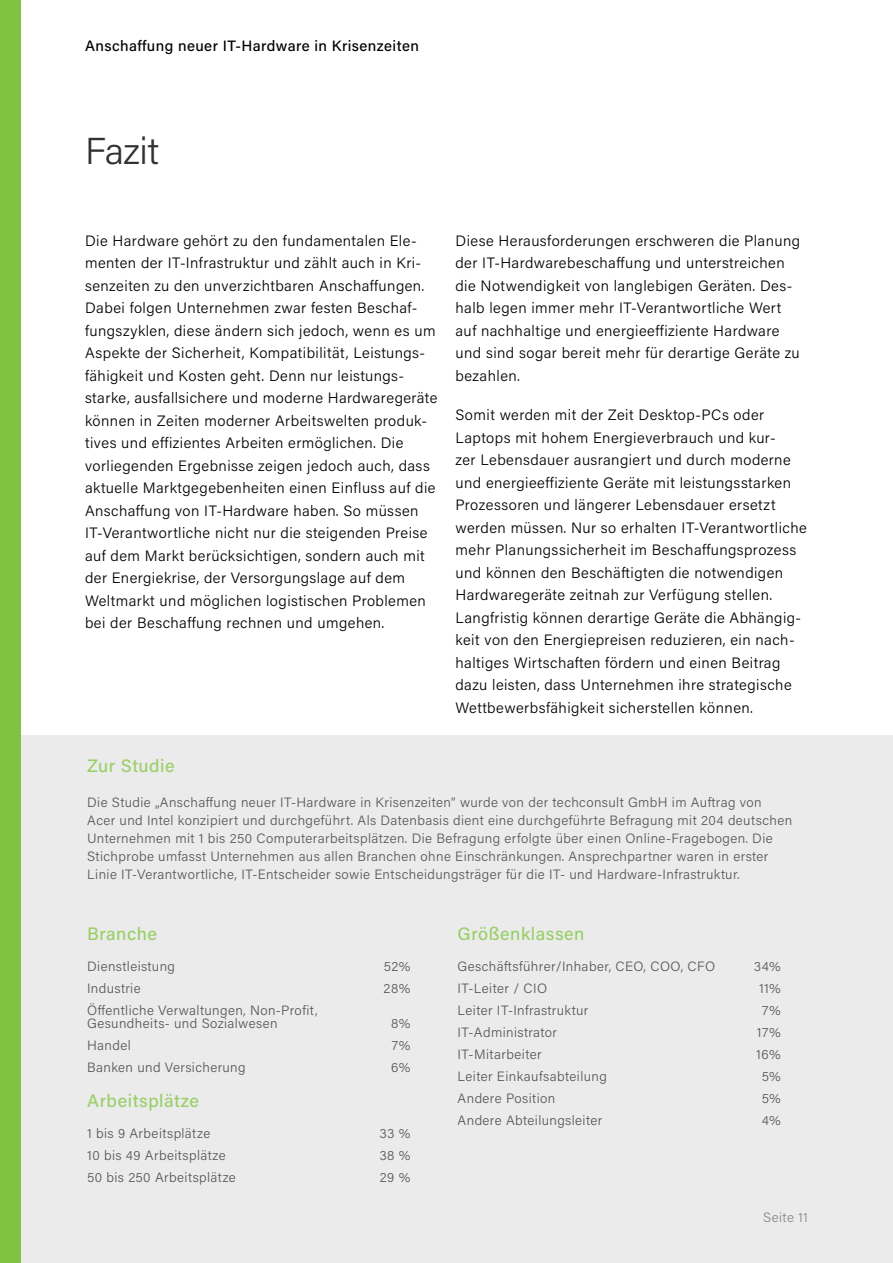
<style>
.page{position:relative;width:893px;height:1263px;background:#fff}
.page>*{position:absolute;margin:0;border:0;box-sizing:border-box;transform-origin:0 0}
.t1{font:300 37.5px "Acumin Pro";letter-spacing:-.01em;color:#323232}
.t2{font:500 18px "Acumin Pro";letter-spacing:.03em;color:#9acf69}
.t3{font:300 15px/22.5px "Acumin Pro";letter-spacing:.03em;color:#000}
.t4{font:500 15px "Acumin Pro";letter-spacing:.03em;color:#000}
.t5{font:300 13.5px/18px "Acumin Pro";letter-spacing:.03em;color:#575756}
.t6{font:300 13.5px "Acumin Pro";letter-spacing:.035em;color:#878787}
</style>
<div class="page">
<div style="left:0;top:736px;width:893px;height:527px;background:#ebebeb"></div>
<div style="left:0;top:0;width:21px;height:1263px;background:#80c343"></div>
<p class="t4" style="left:85px;top:35px;width:335px">Anschaffung neuer IT-Hardware in Krisenzeiten</p>
<h1 class="t1" style="left:85px;top:125px;width:76px">Fazit</h1>
<p class="t3" style="left:85px;top:229px;width:354px">Die Hardware gehört zu den fundamentalen Ele&shy;menten der IT-Infrastruktur und zählt auch in Kri&shy;senzeiten zu den unverzichtbaren Anschaffungen.<br>Dabei folgen Unternehmen zwar festen Beschaf&shy;fungszyklen, diese ändern sich jedoch, wenn es um Aspekte der Sicherheit, Kompatibilität, Leistungs&shy;fähigkeit und Kosten geht. Denn nur leistungs&shy;starke, ausfallsichere und moderne Hardwaregeräte können in Zeiten moderner Arbeitswelten produk&shy;tives und effizientes Arbeiten ermöglichen. Die vorliegenden Ergebnisse zeigen jedoch auch, dass aktuelle Marktgegebenheiten einen Einfluss auf die Anschaffung von IT-Hardware haben. So müssen IT-Verantwortliche nicht nur die steigenden Preise auf dem Markt berücksichtigen, sondern auch mit der Energiekrise, der Versorgungslage auf dem Weltmarkt und möglichen logistischen Problemen bei der Beschaffung rechnen und umgehen.</p>
<p class="t3" style="left:455px;top:229px;width:346px">Diese Herausforderungen erschweren die Planung der IT-Hardwarebeschaffung und unterstreichen die Notwendigkeit von langlebigen Geräten. Des&shy;halb legen immer mehr IT-Verantwortliche Wert auf nachhaltige und energieeffiziente Hardware und sind sogar bereit mehr für derartige Geräte zu bezahlen.</p>
<p class="t3" style="left:455px;top:403px;width:353px">Somit werden mit der Zeit Desktop-PCs oder Laptops mit hohem Energieverbrauch und kur-<br>zer Lebensdauer ausrangiert und durch moderne und energieeffiziente Geräte mit leistungsstarken Prozessoren und längerer Lebensdauer ersetzt werden müssen. Nur so erhalten IT-Verantwortliche mehr Planungssicherheit im Beschaffungsprozess und können den Beschäftigten die notwendigen Hardwaregeräte zeitnah zur Verfügung stellen.<br>Langfristig können derartige Geräte die Abhängig&shy;keit von den Energiepreisen reduzieren, ein nach&shy;haltiges Wirtschaften fördern und einen Beitrag dazu leisten, dass Unternehmen ihre strategische Wettbewerbsfähigkeit sicherstellen können.</p>
<p class="t2" style="left:87px;top:753px;width:89px">Zur Studie</p>
<p class="t5" style="left:87px;top:793px;width:707px">Die Studie „Anschaffung neuer IT-Hardware in Krisenzeiten“ wurde von der techconsult GmbH im Auftrag von Acer und Intel konzipiert und durchgeführt. Als Datenbasis dient eine durchgeführte Befragung mit 204 deutschen Unternehmen mit 1 bis 250 Computerarbeitsplätzen. Die Befragung erfolgte über einen Online-Fragebogen. Die Stichprobe umfasst Unternehmen aus allen Branchen ohne Einschränkungen. Ansprechpartner waren in erster Linie IT-Verantwortliche, IT-Entscheider sowie Entscheidungsträger für die IT- und Hardware-Infrastruktur.</p>
<p class="t2" style="left:87px;top:921px;width:71px">Branche</p>
<p class="t5" style="left:87px;top:956px;width:89px">Dienstleistung</p>
<p class="t5" style="left:384px;top:956px;width:28px">52%</p>
<p class="t5" style="left:87px;top:978px;width:55px">Industrie</p>
<p class="t5" style="left:384px;top:978px;width:28px">28%</p>
<p class="t5" style="left:87px;top:1003px;width:232px;line-height:13.5px">Öffentliche Verwaltungen, Non-Profit,<br>Gesundheits- und Sozialwesen</p>
<p class="t5" style="left:391px;top:1014px;width:21px">8%</p>
<p class="t5" style="left:87px;top:1036px;width:45px">Handel</p>
<p class="t5" style="left:392px;top:1036px;width:20px">7%</p>
<p class="t5" style="left:87px;top:1058px;width:160px">Banken und Versicherung</p>
<p class="t5" style="left:391px;top:1058px;width:21px">6%</p>
<p class="t2" style="left:87px;top:1088px;width:113px">Arbeitsplätze</p>
<p class="t5" style="left:87px;top:1123px;width:125px">1 bis 9 Arbeitsplätze</p>
<p class="t5" style="left:379px;top:1123px;width:32px">33 %</p>
<p class="t5" style="left:87px;top:1145px;width:140px">10 bis 49 Arbeitsplätze</p>
<p class="t5" style="left:379px;top:1145px;width:32px">38 %</p>
<p class="t5" style="left:87px;top:1167px;width:150px">50 bis 250 Arbeitsplätze</p>
<p class="t5" style="left:380px;top:1167px;width:32px">29 %</p>
<p class="t2" style="left:458px;top:921px;width:128px">Größenklassen</p>
<p class="t5" style="left:458px;top:956px;width:259px">Geschäftsführer/Inhaber, CEO, COO, CFO</p>
<p class="t5" style="left:754px;top:956px;width:29px">34%</p>
<p class="t5" style="left:458px;top:978px;width:91px">IT-Leiter / CIO</p>
<p class="t5" style="left:759px;top:978px;width:23px">11%</p>
<p class="t5" style="left:458px;top:1000px;width:132px">Leiter IT-Infrastruktur</p>
<p class="t5" style="left:762px;top:1000px;width:20px">7%</p>
<p class="t5" style="left:458px;top:1022px;width:101px">IT-Administrator</p>
<p class="t5" style="left:757px;top:1022px;width:25px">17%</p>
<p class="t5" style="left:458px;top:1044px;width:86px">IT-Mitarbeiter</p>
<p class="t5" style="left:756px;top:1044px;width:26px">16%</p>
<p class="t5" style="left:458px;top:1066px;width:151px">Leiter Einkaufsabteilung</p>
<p class="t5" style="left:762px;top:1066px;width:21px">5%</p>
<p class="t5" style="left:458px;top:1088px;width:99px">Andere Position</p>
<p class="t5" style="left:762px;top:1088px;width:21px">5%</p>
<p class="t5" style="left:458px;top:1110px;width:146px">Andere Abteilungsleiter</p>
<p class="t5" style="left:762px;top:1110px;width:21px">4%</p>
<p class="t6" style="left:763px;top:1208px;width:46px">Seite 11</p>
</div>
